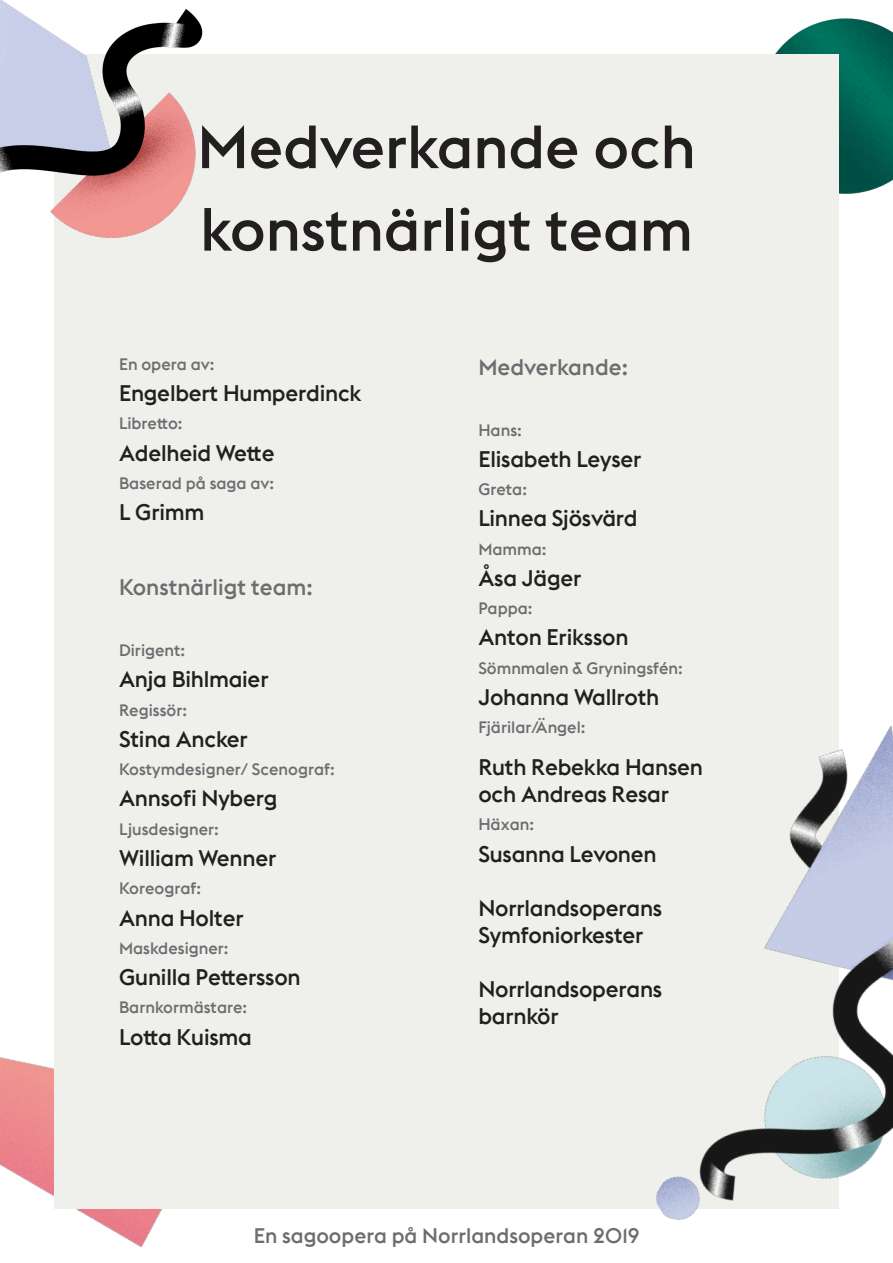
<style>
.page{position:relative;width:893px;height:1263px;background:#fff}
.page>*{position:absolute;margin:0;border:0;box-sizing:border-box;transform-origin:0 0}
.t1{font:500 60px/82.5px "Euclid Flex";color:#231f20}
.t2{font:500 22.5px/27px "Euclid Flex";letter-spacing:-.01em;color:#231f20}
.t3{font:500 22.5px "Euclid Flex";color:#6c6d70}
.t4{font:500 21px "Euclid Flex";color:#6c6d70}
.t5{font:500 16.5px "Euclid Flex";color:#6c6d70}
</style>
<div class="page">
<img style="left:775px;top:18px;width:118px;height:176px">
<img style="left:0;top:1057px;width:162px;height:191px">
<div style="left:54px;top:54px;width:785px;height:1155px;background:#eff0ec"></div>
<img style="left:656px;top:725px;width:237px;height:495px">
<img style="left:0;top:0;width:203px;height:238px">
<h1 class="t1" style="left:197px;top:105px;width:500px">Medverkande och konstnärligt team</h1>
<p class="t5" style="left:119px;top:354px;width:97px">En opera av:</p>
<p class="t2" style="left:119px;top:379px;width:244px">Engelbert Humperdinck</p>
<p class="t5" style="left:119px;top:414px;width:65px">Libretto:</p>
<p class="t2" style="left:119px;top:439px;width:157px">Adelheid Wette</p>
<p class="t5" style="left:119px;top:473px;width:157px">Baserad på saga av:</p>
<p class="t2" style="left:119px;top:499px;width:87px">L Grimm</p>
<p class="t3" style="left:119px;top:574px;width:195px">Konstnärligt team:</p>
<p class="t5" style="left:119px;top:640px;width:68px">Dirigent:</p>
<p class="t2" style="left:119px;top:666px;width:151px">Anja Bihlmaier</p>
<p class="t5" style="left:119px;top:700px;width:70px">Regissör:</p>
<p class="t2" style="left:119px;top:725px;width:130px">Stina Ancker</p>
<p class="t5" style="left:119px;top:759px;width:217px">Kostymdesigner/ Scenograf:</p>
<p class="t2" style="left:119px;top:785px;width:160px">Annsofi Nyberg</p>
<p class="t5" style="left:119px;top:819px;width:101px">Ljusdesigner:</p>
<p class="t2" style="left:119px;top:844px;width:159px">William Wenner</p>
<p class="t5" style="left:119px;top:878px;width:84px">Koreograf:</p>
<p class="t2" style="left:119px;top:904px;width:126px">Anna Holter</p>
<p class="t5" style="left:119px;top:938px;width:111px">Maskdesigner:</p>
<p class="t2" style="left:119px;top:963px;width:183px">Gunilla Pettersson</p>
<p class="t5" style="left:119px;top:998px;width:130px">Barnkormästare:</p>
<p class="t2" style="left:119px;top:1023px;width:134px">Lotta Kuisma</p>
<p class="t3" style="left:478px;top:353px;width:151px">Medverkande:</p>
<p class="t5" style="left:478px;top:420px;width:45px">Hans:</p>
<p class="t2" style="left:478px;top:445px;width:165px">Elisabeth Leyser</p>
<p class="t5" style="left:478px;top:479px;width:50px">Greta:</p>
<p class="t2" style="left:478px;top:505px;width:161px">Linnea Sjösvärd</p>
<p class="t5" style="left:478px;top:539px;width:70px">Mamma:</p>
<p class="t2" style="left:478px;top:564px;width:104px">Åsa Jäger</p>
<p class="t5" style="left:478px;top:598px;width:56px">Pappa:</p>
<p class="t2" style="left:478px;top:624px;width:152px">Anton Eriksson</p>
<p class="t5" style="left:478px;top:658px;width:206px">Sömnmalen &amp; Gryningsfén:</p>
<p class="t2" style="left:478px;top:683px;width:183px">Johanna Wallroth</p>
<p class="t5" style="left:478px;top:717px;width:109px">Fjärilar/Ängel:</p>
<p class="t2" style="left:478px;top:753px;width:226px">Ruth Rebekka Hansen och Andreas Resar</p>
<p class="t5" style="left:478px;top:814px;width:57px">Häxan:</p>
<p class="t2" style="left:478px;top:840px;width:180px">Susanna Levonen</p>
<p class="t2" style="left:478px;top:894px;width:185px">Norrlandsoperans<br>Symfoniorkester</p>
<p class="t2" style="left:478px;top:975px;width:185px">Norrlandsoperans barnkör</p>
<p class="t4" style="left:254px;top:1222px;width:387px">En sagoopera på Norrlandsoperan 2019</p>
</div>
